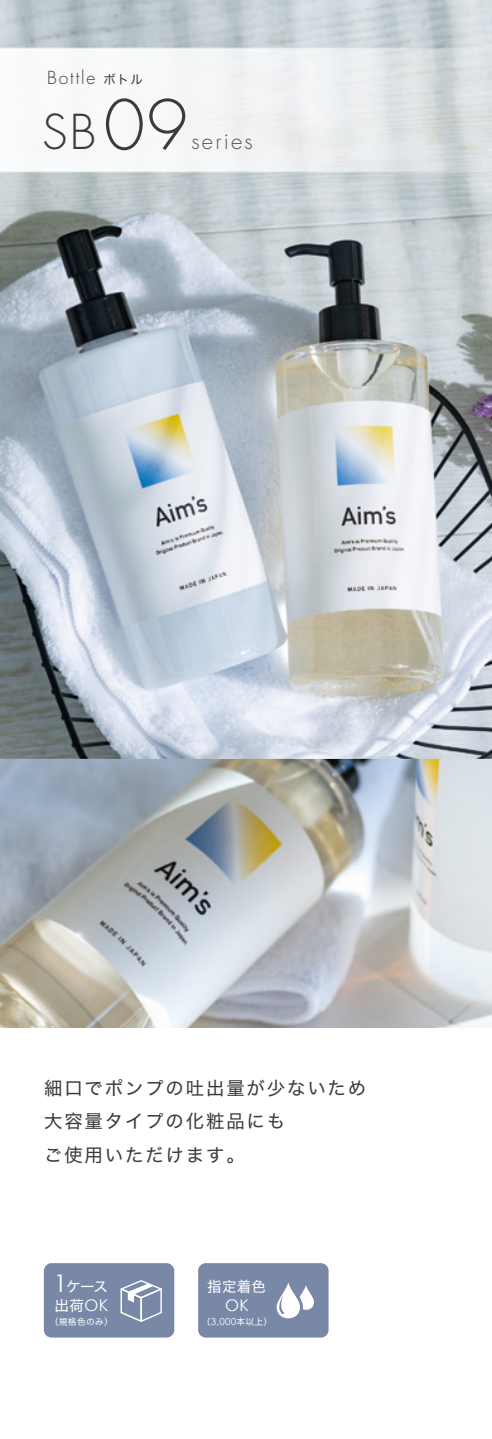
<style>
.page{position:relative;width:492px;height:1439px;background:#fff}
.page>*{position:absolute;margin:0;border:0;box-sizing:border-box;transform-origin:0 0}
.t1{font:300 67.02px "Futura Std";color:#3e3a39}
.t2{font:300 46.73px "Futura Std";color:#3e3a39}
.t3{font:24.15px "Century Gothic";color:#fff}
.t4{font:300 22.05px "Futura Std";letter-spacing:.1em;color:#595757}
.t5{font:18.38px/33.2px "Hira Kaku Std W4";letter-spacing:.1em;color:#3e3a39}
.t6{font:300 17.5px "Futura Std";letter-spacing:.1em;color:#3e3a39}
.t7{font:16.1px "Century Gothic";color:#fff}
.t8{font:14.53px "Hira Kaku Std W4";letter-spacing:.01em;color:#fff}
.t9{font:12.25px "Hira Kaku Std W4";color:#3e3a39}
.t10{font:8.75px "Hira Kaku Std W4";letter-spacing:.03em;color:#fff}
.s1{font-family:"Century Gothic";font-size:16.1px}
.s2{font-family:"Century Gothic";font-size:9.62px}
</style>
<div class="page">
<img style="left:0;top:0;width:491px;height:1027px">
<div style="left:198px;top:1263px;width:130px;height:74px;background:#7a88a8;border-radius:8px"></div>
<svg style="left:276px;top:1282px;width:37px;height:37px"></svg>
<div style="left:44px;top:1263px;width:130px;height:74px;background:#7a88a8;border-radius:8px"></div>
<svg style="left:120px;top:1280px;width:42px;height:42px"></svg>
<p class="t6" style="left:47px;top:67px;width:49px">Bottle</p>
<h2 class="t2" style="left:42px;top:103px;width:55px">SB</h2>
<p class="t9" style="left:103px;top:70px;width:41px">ボトル</p>
<h1 class="t1" style="left:103px;top:84px;width:86px">09</h1>
<p class="t4" style="left:191px;top:127px;width:63px">series</p>
<p class="t5" style="left:44px;top:1071px;width:323px">細口でポンプの吐出量が少ないため大容量タイプの化粧品にも<br>ご使用いただけます。</p>
<h3 class="t3" style="left:54px;top:1266px;width:15px">1</h3>
<p class="t8" style="left:66px;top:1275px;width:43px">ケース</p>
<p class="t8" style="left:207px;top:1275px;width:60px">指定着色</p>
<p class="t8" style="left:54px;top:1294px;width:55px">出荷<span class="s1">OK</span></p>
<p class="t10" style="left:50px;top:1315px;width:65px">（規格色のみ(</p>
<p class="t7" style="left:225px;top:1294px;width:25px">OK</p>
<p class="t10" style="left:201px;top:1315px;width:72px">（<span class="s2">3,000</span>本以上(</p>
</div>
